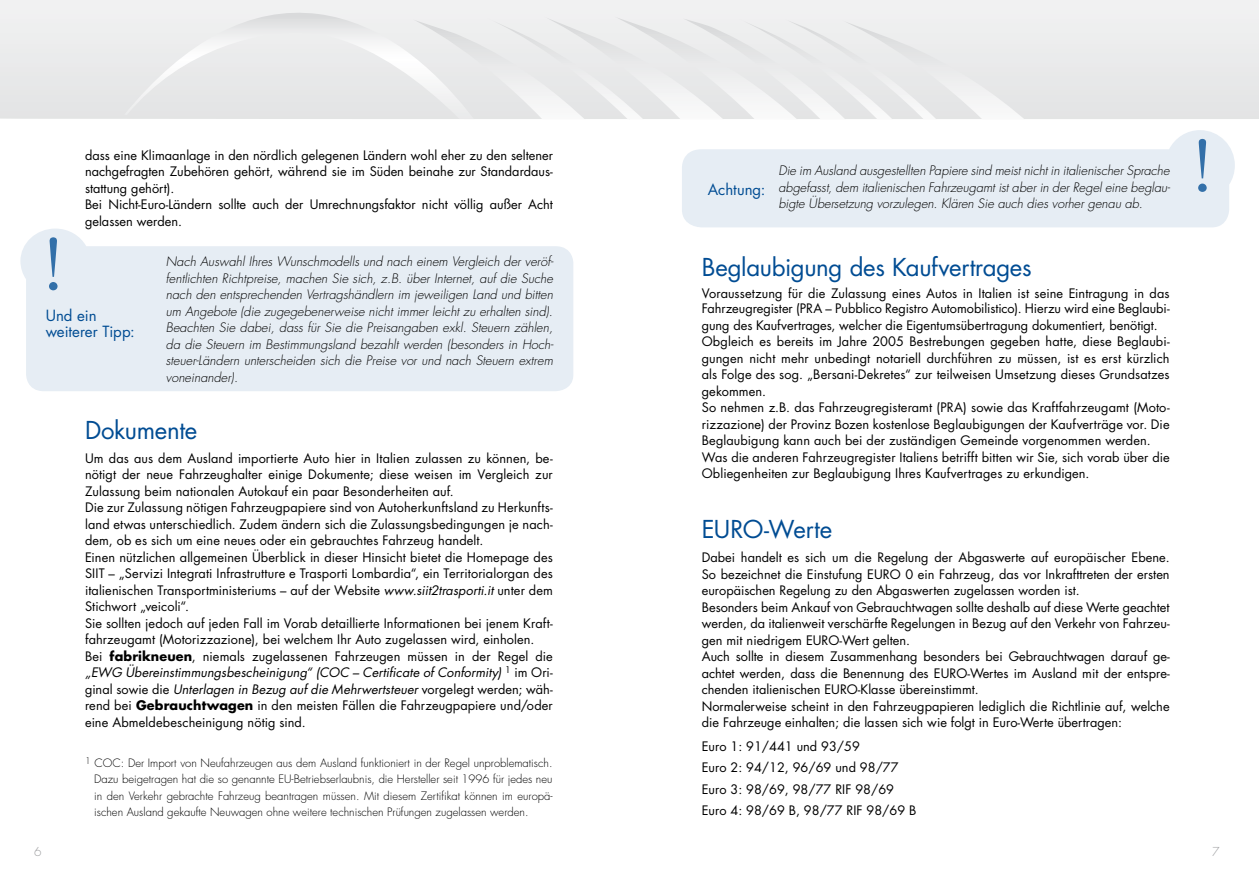
<style>
.page{position:relative;width:1259px;height:893px;background:#fff}
.page>*{position:absolute;margin:0;border:0;box-sizing:border-box;transform-origin:0 0}
.t1{font:24px "Futura";letter-spacing:-.015em;color:#004c93}
.t2{font:15px/16.5px "Futura";color:#004c93}
.t3{font:12.75px/16.5px "Futura";color:#000}
.t4{font:italic 300 12.75px/16.5px "Futura";color:#000;text-align:justify}
.t5{font:300 11.25px/16.5px "Futura";color:#000;text-align:justify}
.s1{font-style:italic}
.s2{font-weight:700}
</style>
<div class="page">
<svg style="left:0;top:0;width:629px;height:119px"></svg>
<svg style="left:124px;top:6px;width:402px;height:113px"></svg>
<svg style="left:629px;top:0;width:630px;height:119px"></svg>
<svg style="left:413px;top:17px;width:821px;height:102px"></svg>
<svg style="left:682px;top:130px;width:552px;height:97px;fill:#e6edf4"></svg>
<svg style="left:1198px;top:139px;width:8px;height:53px"></svg>
<svg style="left:20px;top:229px;width:553px;height:162px;background:#e8eef5"></svg>
<svg style="left:49px;top:237px;width:9px;height:53px"></svg>
<p class="t3" style="left:85px;top:147px;width:469px">dass eine Klimaanlage in den nördlich gelegenen Ländern wohl eher zu den seltener nachgefragten Zubehören gehört, während sie im Süden beinahe zur Standardaus&shy;stattung gehört).<br>Bei Nicht-Euro-Ländern sollte auch der Umrechnungsfaktor nicht völlig außer Acht gelassen werden.</p>
<p class="t4" style="left:166px;top:254px;width:389px">Nach Auswahl Ihres Wunschmodells und nach einem Vergleich der veröf&shy;fentlichten Richtpreise, machen Sie sich, z.B. über Internet, auf die Suche nach den entsprechenden Vertragshändlern im jeweiligen Land und bitten um Angebote (die zugegebenerweise nicht immer leicht zu erhalten sind).<br>Beachten Sie dabei, dass für Sie die Preisangaben exkl. Steuern zählen, da die Steuern im Bestimmungsland bezahlt werden (besonders in Hoch&shy;steuer-Ländern unterscheiden sich die Preise vor und nach Steuern extrem voneinander).</p>
<h1 class="t1" style="left:85px;top:414px;width:114px">Dokumente</h1>
<p class="t3" style="left:85px;top:450px;width:469px">Um das aus dem Ausland importierte Auto hier in Italien zulassen zu können, be&shy;nötigt der neue Fahrzeughalter einige Dokumente; diese weisen im Vergleich zur Zulassung beim nationalen Autokauf ein paar Besonderheiten auf.<br>Die zur Zulassung nötigen Fahrzeugpapiere sind von Autoherkunftsland zu Herkunfts&shy;land etwas unterschiedlich. Zudem ändern sich die Zulassungsbedingungen je nach&shy;dem, ob es sich um eine neues oder ein gebrauchtes Fahrzeug handelt.<br>Einen nützlichen allgemeinen Überblick in dieser Hinsicht bietet die Homepage des SIIT – „Servizi Integrati Infrastrutture e Trasporti Lombardia“, ein Territorialorgan des italienischen Transportministeriums – auf der Website <span class="s1">www.siit2trasporti.it</span> unter dem Stichwort „veicoli“.<br>Sie sollten jedoch auf jeden Fall im Vorab detaillierte Informationen bei jenem Kraft&shy;fahrzeugamt (Motorizzazione), bei welchem Ihr Auto zugelassen wird, einholen.<br>Bei <span class="s2">fabrikneuen</span>, niemals zugelassenen Fahrzeugen müssen in der Regel die <span class="s1">„EWG Übereinstimmungsbescheinigung“ (COC – Certificate of Conformity)</span> <sup>1</sup> im Ori&shy;ginal sowie die <span class="s1">Unterlagen in Bezug auf die Mehrwertsteuer</span> vorgelegt werden; wäh&shy;rend bei <span class="s2">Gebrauchtwagen</span> in den meisten Fällen die Fahrzeugpapiere und/oder eine Abmeldebescheinigung nötig sind.</p>
<p class="t2" style="left:46px;top:307px;width:90px">Und ein weiterer Tipp:</p>
<p class="t5" style="left:94px;top:754px;width:460px;text-indent:-9px"><sup>1</sup> COC: Der Import von Neufahrzeugen aus dem Ausland funktioniert in der Regel unproblematisch.<br>Dazu beigetragen hat die so genannte EU-Betriebserlaubnis, die Hersteller seit 1996 für jedes neu in den Verkehr gebrachte Fahrzeug beantragen müssen. Mit diesem Zertifikat können im europä&shy;ischen Ausland gekaufte Neuwagen ohne weitere technischen Prüfungen zugelassen werden.</p>
<p class="t2" style="left:708px;top:181px;width:59px">Achtung:</p>
<p class="t4" style="left:778px;top:162px;width:393px">Die im Ausland ausgestellten Papiere sind meist nicht in italienischer Sprache abgefasst, dem italienischen Fahrzeugamt ist aber in der Regel eine beglau&shy;bigte Übersetzung vorzulegen. Klären Sie auch dies vorher genau ab.</p>
<h1 class="t1" style="left:702px;top:250px;width:331px">Beglaubigung des Kaufvertrages</h1>
<p class="t3" style="left:702px;top:286px;width:469px;line-height:15.3px">Voraussetzung für die Zulassung eines Autos in Italien ist seine Eintragung in das<br>Fahrzeugregister (PRA – Pubblico Registro Automobilistico). Hierzu wird eine Beglaubi-</p>
<p class="t3" style="left:702px;top:317px;width:469px">gung des Kaufvertrages, welcher die Eigentumsübertragung dokumentiert, benötigt.<br>Obgleich es bereits im Jahre 2005 Bestrebungen gegeben hatte, diese Beglaubi&shy;gungen nicht mehr unbedingt notariell durchführen zu müssen, ist es erst kürzlich als Folge des sog. „Bersani-Dekretes“ zur teilweisen Umsetzung dieses Grundsatzes gekommen.<br>So nehmen z.B. das Fahrzeugregisteramt (PRA) sowie das Kraftfahrzeugamt (Moto&shy;rizzazione) der Provinz Bozen kostenlose Beglaubigungen der Kaufverträge vor. Die Beglaubigung kann auch bei der zuständigen Gemeinde vorgenommen werden.<br>Was die anderen Fahrzeugregister Italiens betrifft bitten wir Sie, sich vorab über die Obliegenheiten zur Beglaubigung Ihres Kaufvertrages zu erkundigen.</p>
<h1 class="t1" style="left:702px;top:513px;width:132px">EURO-Werte</h1>
<p class="t3" style="left:702px;top:549px;width:469px">Dabei handelt es sich um die Regelung der Abgaswerte auf europäischer Ebene.<br>So bezeichnet die Einstufung EURO 0 ein Fahrzeug, das vor Inkrafttreten der ersten europäischen Regelung zu den Abgaswerten zugelassen worden ist.<br>Besonders beim Ankauf von Gebrauchtwagen sollte deshalb auf diese Werte geachtet werden, da italienweit verschärfte Regelungen in Bezug auf den Verkehr von Fahrzeu&shy;gen mit niedrigem EURO-Wert gelten.<br>Auch sollte in diesem Zusammenhang besonders bei Gebrauchtwagen darauf ge&shy;achtet werden, dass die Benennung des EURO-Wertes im Ausland mit der entspre&shy;chenden italienischen EURO-Klasse übereinstimmt.<br>Normalerweise scheint in den Fahrzeugpapieren lediglich die Richtlinie auf, welche die Fahrzeuge einhalten; die lassen sich wie folgt in Euro-Werte übertragen:</p>
<p class="t3" style="left:702px;top:736px;width:216px;line-height:21px">Euro 1: 91/441 und 93/59<br>Euro 2: 94/12, 96/69 und 98/77<br>Euro 3: 98/69, 98/77 RIF 98/69<br>Euro 4: 98/69 B, 98/77 RIF 98/69 B</p>
</div>
